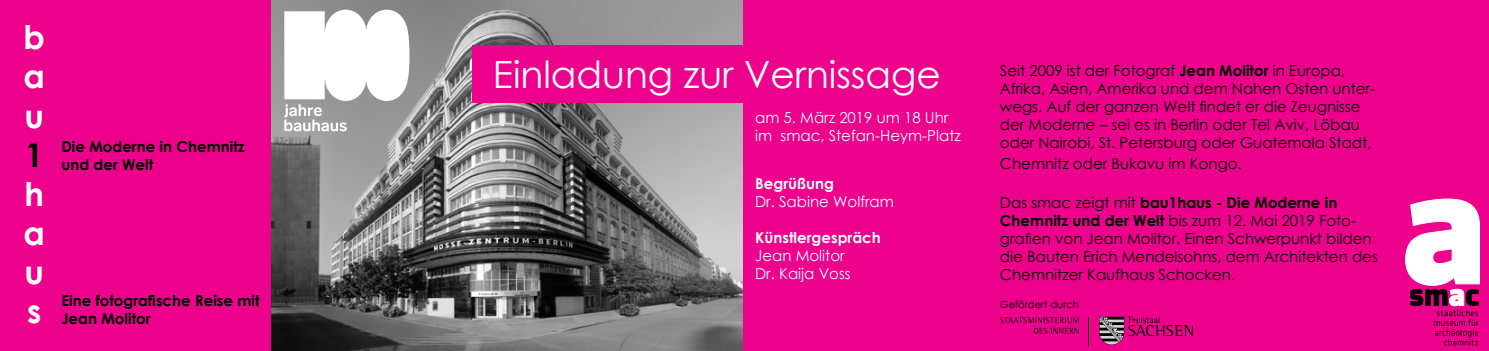
<style>
.page{position:relative;width:1489px;height:351px;background:#fff}
.page>*{position:absolute;margin:0;border:0;box-sizing:border-box;transform-origin:0 0}
.t1{font:37.5px "Century Gothic";color:#fff}
.t2{font:700 32.5px/39px "Century Gothic";color:#fff;text-align:justify}
.t3{font:700 32.5px "Century Gothic";color:#000}
.t4{font:15px/18px "Century Gothic";color:#000}
.t5{font:15px/18px "Century Gothic";color:#fff}
.t6{font:700 15px/18px "Century Gothic";color:#000}
.t7{font:700 15px "Century Gothic";color:#fff}
.t8{font:10px "Century Gothic";color:#000}
.s1{font-weight:700}
</style>
<div class="page">
<div style="left:1px;top:1px;width:1487px;height:349px;background:#ec008c"></div>
<img style="left:272px;top:0;width:470px;height:351px">
<div style="left:472px;top:45px;width:508px;height:58px;background:#ec008c"></div>
<svg style="left:1405px;top:198px;width:74px;height:147px"></svg>
<svg style="left:284px;top:10px;width:125px;height:121px;background:#e1e1e1"></svg>
<svg style="left:1099px;top:317px;width:93px;height:28px"></svg>
<svg style="left:1088px;top:317px;width:1px;height:28px"></svg>
<svg style="left:1000px;top:317px;width:78px;height:17px"></svg>
<h2 class="t2" style="left:24px;top:17px;width:23px">b a u</h2>
<h2 class="t3" style="left:25px;top:130px;width:20px">1</h2>
<h2 class="t2" style="left:24px;top:173px;width:23px">h a u s</h2>
<p class="t6" style="left:61px;top:137px;width:185px">Die Moderne in Chemnitz und der Welt</p>
<p class="t6" style="left:61px;top:291px;width:199px">Eine fotografische Reise mit<br>Jean Molitor</p>
<h1 class="t1" style="left:493px;top:48px;width:449px">Einladung zur Vernissage</h1>
<p class="t5" style="left:755px;top:109px;width:207px">am 5. März 2019 um 18 Uhr im smac, Stefan-Heym-Platz</p>
<p class="t7" style="left:755px;top:172px;width:80px">Begrüßung</p>
<p class="t5" style="left:755px;top:192px;width:140px">Dr. Sabine Wolfram</p>
<p class="t7" style="left:755px;top:226px;width:127px">Künstlergespräch</p>
<p class="t5" style="left:755px;top:246px;width:97px">Jean Molitor<br>Dr. Kaija Voss</p>
<p class="t4" style="left:999px;top:61px;width:376px">Seit 2009 ist der Fotograf <span class="s1">Jean Molitor</span> in Europa, Afrika, Asien, Amerika und dem Nahen Osten unter&shy;wegs. Auf der ganzen Welt findet er die Zeugnisse der Moderne – sei es in Berlin oder Tel Aviv, Löbau oder Nairobi, St. Petersburg oder Guatemala Stadt,</p>
<p class="t4" style="left:999px;top:154px;width:243px">Chemnitz oder Bukavu im Kongo.</p>
<p class="t4" style="left:999px;top:193px;width:379px">Das smac zeigt mit <span class="s1">bau1haus - Die Moderne in Chemnitz und der Welt</span> bis zum 12. Mai 2019 Foto&shy;grafien von Jean Molitor. Einen Schwerpunkt bilden die Bauten Erich Mendelsohns, dem Architekten des Chemnitzer Kaufhaus Schocken.</p>
<p class="t8" style="left:999px;top:298px;width:80px">Gefördert durch</p>
</div>
